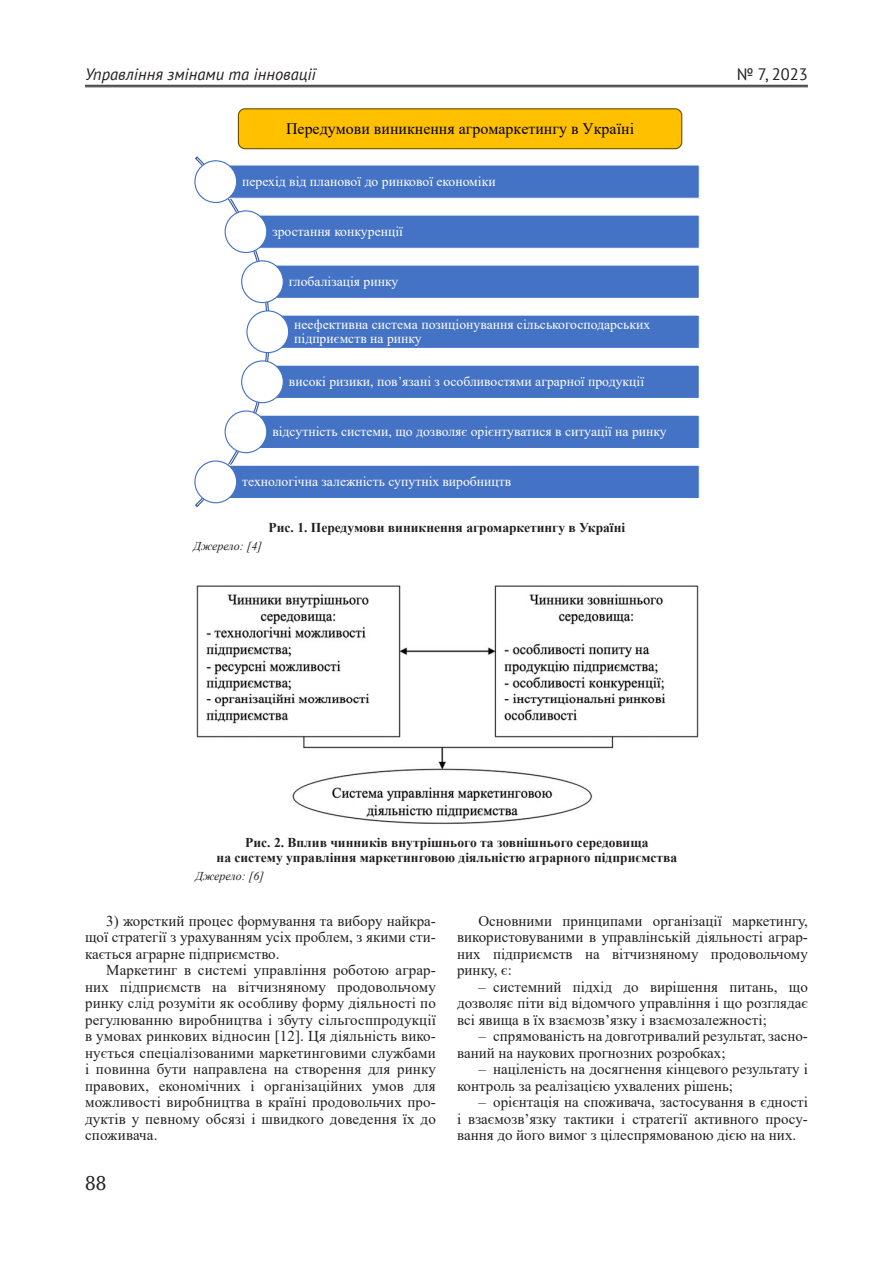
<style>
.page{position:relative;width:893px;height:1263px;background:#fff}
.page>*{position:absolute;margin:0;border:0;box-sizing:border-box;transform-origin:0 0}
.t1{font:19.5px "Adonis C";color:#231f20}
.t2{font:italic 16.5px "PT Sans";color:#231f20}
.t3{font:16.5px "PT Sans";color:#231f20}
.t4{font:15.9px "Times New Roman";color:#000}
.Текст_основной_G{font:15px/16.5px "Times New Roman";color:#231f20;text-align:justify}
.t5{font:13.65px/14.1px "Times New Roman";color:#fff}
.Рисунок{font:700 13.5px "Times New Roman";color:#231f20}
.Джерело{font:italic 12px "Times New Roman";color:#231f20}
</style>
<div class="page">
<hr style="left:85px;top:85px;width:723px;height:1px;background:#231f20">
<hr style="left:85px;top:86px;width:723px;height:1px;background:#231f20">
<svg style="left:194px;top:156px;width:87px;height:352px"></svg>
<div style="left:216px;top:165px;width:483px;height:33px;background:#4472c4"></div>
<div style="left:215px;top:164px;width:485px;height:35px;border:1px solid #fff"></div>
<div style="left:195px;top:161px;width:42px;height:41px;background:#fff;border-radius:50%"></div>
<div style="left:194px;top:160px;width:43px;height:43px;border:1px solid #4472c4;border-radius:50%"></div>
<div style="left:246px;top:215px;width:453px;height:33px;background:#4472c4"></div>
<div style="left:245px;top:214px;width:455px;height:35px;border:1px solid #fff"></div>
<div style="left:225px;top:211px;width:42px;height:41px;background:#fff;border-radius:50%"></div>
<div style="left:225px;top:210px;width:42px;height:43px;border:1px solid #4472c4;border-radius:50%"></div>
<div style="left:262px;top:265px;width:437px;height:33px;background:#4472c4"></div>
<div style="left:262px;top:264px;width:438px;height:35px;border:1px solid #fff"></div>
<div style="left:242px;top:261px;width:41px;height:42px;background:#fff;border-radius:50%"></div>
<div style="left:241px;top:260px;width:43px;height:43px;border:1px solid #4472c4;border-radius:50%"></div>
<div style="left:268px;top:315px;width:431px;height:33px;background:#4472c4"></div>
<div style="left:267px;top:314px;width:433px;height:35px;border:1px solid #fff"></div>
<div style="left:247px;top:311px;width:42px;height:42px;background:#fff;border-radius:50%"></div>
<div style="left:246px;top:310px;width:43px;height:43px;border:1px solid #4472c4;border-radius:50%"></div>
<div style="left:262px;top:365px;width:437px;height:33px;background:#4472c4"></div>
<div style="left:262px;top:365px;width:438px;height:34px;border:1px solid #fff"></div>
<div style="left:242px;top:361px;width:41px;height:42px;background:#fff;border-radius:50%"></div>
<div style="left:241px;top:360px;width:43px;height:43px;border:1px solid #4472c4;border-radius:50%"></div>
<div style="left:246px;top:415px;width:453px;height:33px;background:#4472c4"></div>
<div style="left:245px;top:415px;width:455px;height:34px;border:1px solid #fff"></div>
<div style="left:225px;top:411px;width:42px;height:42px;background:#fff;border-radius:50%"></div>
<div style="left:225px;top:410px;width:42px;height:43px;border:1px solid #4472c4;border-radius:50%"></div>
<div style="left:216px;top:465px;width:483px;height:34px;background:#4472c4"></div>
<div style="left:215px;top:465px;width:485px;height:34px;border:1px solid #fff"></div>
<div style="left:195px;top:461px;width:42px;height:42px;background:#fff;border-radius:50%"></div>
<div style="left:194px;top:460px;width:43px;height:43px;border:1px solid #4472c4;border-radius:50%"></div>
<div style="left:238px;top:109px;width:444px;height:40px;background:#ffc000;border-radius:7px"></div>
<div style="left:238px;top:108px;width:444px;height:41px;border:1px solid #6c4f00;border-radius:7px"></div>
<img style="left:196px;top:585px;width:502px;height:239px">
<p class="t2" style="left:85px;top:64px;width:233px">Управління змінами та інновації</p>
<p class="t3" style="left:737px;top:64px;width:73px">№ 7, 2023</p>
<p class="t4" style="left:286px;top:118px;width:349px">Передумови виникнення агромаркетингу в Україні</p>
<p class="t5" style="left:242px;top:174px;width:255px">перехід від планової до ринкової економіки</p>
<p class="t5" style="left:272px;top:224px;width:132px">зростання конкуренції</p>
<p class="t5" style="left:289px;top:274px;width:111px">глобалізація ринку</p>
<p class="t5" style="left:294px;top:317px;width:357px">неефективна система позиціонування сільськогосподарських підприємств на ринку</p>
<p class="t5" style="left:289px;top:374px;width:357px">високі ризики, повʼязані з особливостями аграрної продукції</p>
<p class="t5" style="left:272px;top:424px;width:396px">відсутність системи, що дозволяє орієнтуватися в ситуації на ринку</p>
<p class="t5" style="left:242px;top:474px;width:271px">технологічна залежність супутніх виробництв</p>
<p class="Рисунок" style="left:269px;top:518px;width:358px">Рис. 1. Передумови виникнення агромаркетингу в Україні</p>
<p class="Джерело" style="left:193px;top:538px;width:70px">Джерело: [4]</p>
<p class="Рисунок" style="left:245px;top:832px;width:405px">Рис. 2. Вплив чинників внутрішнього та зовнішнього середовища</p>
<p class="Рисунок" style="left:217px;top:848px;width:462px">на систему управління маркетинговою діяльністю аграрного підприємства</p>
<p class="Джерело" style="left:196px;top:868px;width:70px">Джерело: [6]</p>
<p class="Текст_основной_G" style="left:85px;top:912px;width:352px;text-indent:21px">3) жорсткий процес формування та вибору найкра&shy;щої стратегії з урахуванням усіх проблем, з якими сти&shy;кається аграрне підприємство.</p>
<p class="Текст_основной_G" style="left:85px;top:961px;width:352px;text-indent:21px">Маркетинг в системі управління роботою аграр&shy;них підприємств на вітчизняному продовольчому ринку слід розуміти як особливу форму діяльності по регулюванню виробництва і збуту сільгосппродукції в умовах ринкових відносин [12]. Ця діяльність вико&shy;нується спеціалізованими маркетинговими службами і повинна бути направлена на створення для ринку правових, економічних і організаційних умов для можливості виробництва в країні продовольчих про&shy;дуктів у певному обсязі і швидкого доведення їх до споживача.</p>
<h1 class="t1" style="left:85px;top:1172px;width:23px">88</h1>
<p class="Текст_основной_G" style="left:457px;top:912px;width:352px;text-indent:21px">Основними принципами організації маркетингу, використовуваними в управлінській діяльності аграр&shy;них підприємств на вітчизняному продовольчому ринку, є:</p>
<p class="Текст_основной_G" style="left:457px;top:978px;width:352px;text-indent:21px">– системний підхід до вирішення питань, що дозволяє піти від відомчого управління і що розглядає всі явища в їх взаємозв’язку і взаємозалежності;</p>
<p class="Текст_основной_G" style="left:457px;top:1027px;width:352px;text-indent:21px">– спрямованість на довготривалий результат, засно&shy;ваний на наукових прогнозних розробках;</p>
<p class="Текст_основной_G" style="left:457px;top:1060px;width:352px;text-indent:21px">– націленість на досягнення кінцевого результату і контроль за реалізацією ухвалених рішень;</p>
<p class="Текст_основной_G" style="left:457px;top:1093px;width:352px;text-indent:21px">– орієнтація на споживача, застосування в єдності і взаємозв’язку тактики і стратегії активного просу&shy;вання до його вимог з цілеспрямованою дією на них.</p>
</div>
